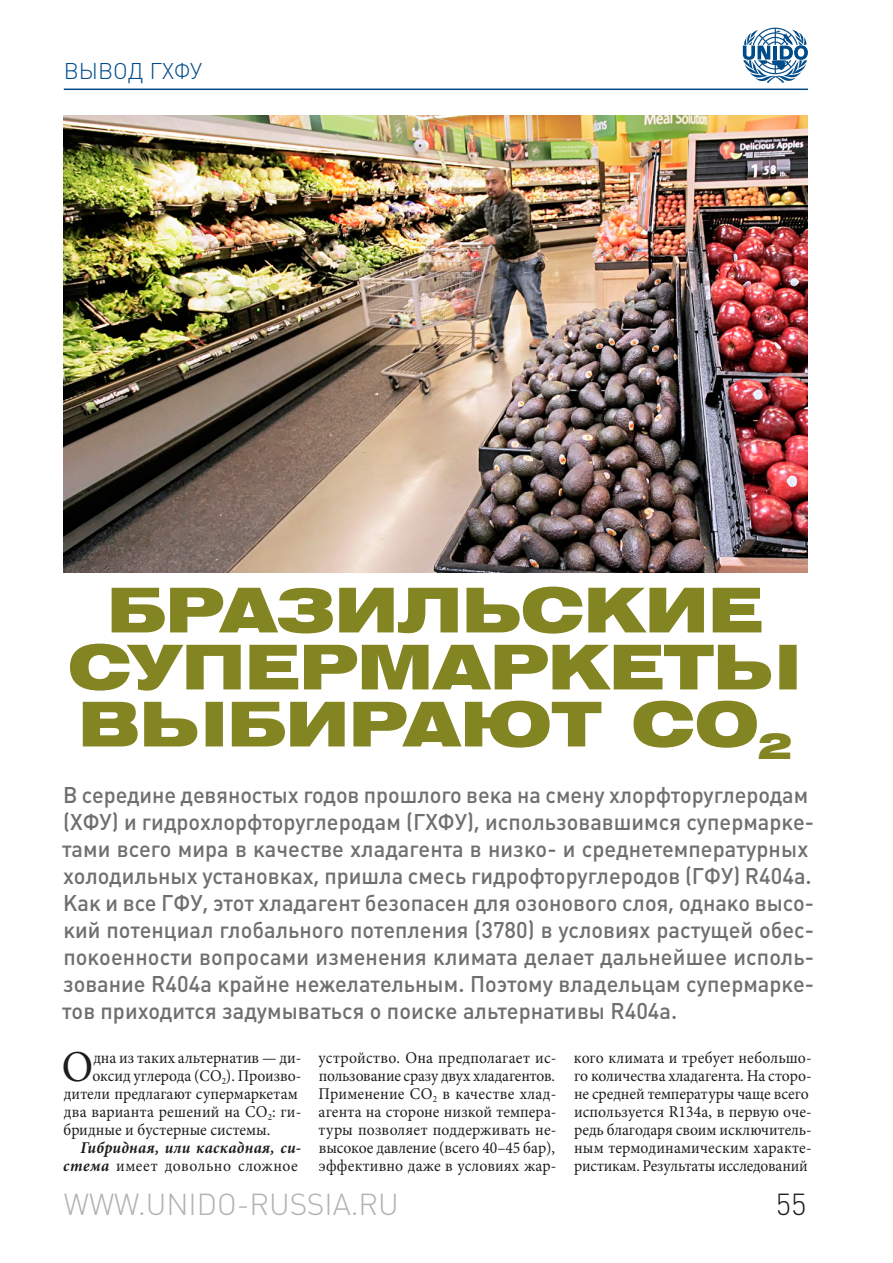
<style>
.page{position:relative;width:893px;height:1263px;background:#fff}
.page>*{position:absolute;margin:0;border:0;box-sizing:border-box;transform-origin:0 0}
.t1{font:900 61.5px/57px "Helios Ext";letter-spacing:-.01em;color:#838422;text-align:center}
.t2{font:44.25px "Minion Pro";color:#1d1d1b;scale:.95 1}
.t3{font:30px "Plumb Light C";color:#b3b2b2}
.t4{font:30px "Plumb Light C";color:#1d1d1b}
.t5{font:22.5px/27px "Plumb Medium C";color:#706f6f}
.t6{font:22.5px "Plumb Light C";color:#004b89}
.t7{font:16.5px/18px "Minion Pro";letter-spacing:.005em;color:#1d1d1b;text-align:justify;scale:.95 1}
.t8{font:italic 700 16.5px/18px "Minion Pro";letter-spacing:.02em;color:#1d1d1b;text-align:right;scale:.95 1}
.s1{font-weight:400;font-style:normal}
</style>
<div class="page">
<hr style="left:64px;top:89px;width:744px;height:1px;background:#004b89">
<img style="left:64px;top:116px;width:744px;height:457px">
<svg style="left:743px;top:28px;width:65px;height:55px"></svg>
<h3 class="t6" style="left:64px;top:58px;width:139px">ВЫВОД ГХФУ</h3>
<h1 class="t1" style="left:68px;top:582px;width:735px">Бразильские супермаркеты выбирают СО<sub>2</sub></h1>
<p class="t5" style="left:62px;top:782px;width:753px">В середине девяностых годов прошлого века на смену хлорфторуглеродам (ХФУ) и гидрохлорфторуглеродам (ГХФУ), использовавшимся супермарке&shy;тами всего мира в качестве хладагента в низко- и среднетемпературных холодильных установках, пришла смесь гидрофторуглеродов (ГФУ) R404a.<br>Как и все ГФУ, этот хладагент безопасен для озонового слоя, однако высо&shy;кий потенциал глобального потепления (3780) в условиях растущей обес&shy;покоенности вопросами изменения климата делает дальнейшее исполь&shy;зование R404a крайне нежелательным. Поэтому владельцам супермарке&shy;тов приходится задумываться о поиске альтернативы R404a.</p>
<h2 class="t2" style="left:62px;top:1037px;width:31px">О</h2>
<p class="t7" style="left:93px;top:1048px;width:220px">дна из таких альтернатив — ди-</p>
<p class="t7" style="left:318px;top:1048px;width:252px">устройство. Она предполагает ис&shy;пользование сразу двух хладагентов.<br>Применение СО <sub>2</sub> в качестве хлад&shy;агента на стороне низкой темпера&shy;туры позволяет поддерживать не&shy;высокое давление (всего 40–45 бар), эффективно даже в условиях жар-</p>
<p class="t7" style="left:574px;top:1048px;width:252px;text-align:left">кого климата и требует небольшо&shy;го количества хладагента. На сторо&shy;не средней температуры чаще всего используется R134а, в первую оче&shy;редь благодаря своим исключитель&shy;ным термодинамическим характе&shy;ристикам. Результаты исследований</p>
<p class="t7" style="left:93px;top:1066px;width:221px">оксид углерода (CO<sub>2</sub>). Произво-</p>
<p class="t7" style="left:64px;top:1084px;width:248px">дители предлагают супермаркетам</p>
<p class="t7" style="left:64px;top:1102px;width:251px">два варианта решений на СО <sub>2</sub>: ги-</p>
<p class="t7" style="left:63px;top:1120px;width:219px">бридные и бустерные системы.</p>
<p class="t8" style="left:63px;top:1138px;width:252px">Гибридная, или каскадная, си&shy;стема <span class="s1">имеет довольно сложное</span></p>
<h3 class="t3" style="left:64px;top:1187px;width:26px">WWW</h3>
<h3 class="t3" style="left:138px;top:1187px;width:239px">.UNIDO-RUSSIA.RU</h3>
<h3 class="t4" style="left:776px;top:1187px;width:32px">55</h3>
</div>
